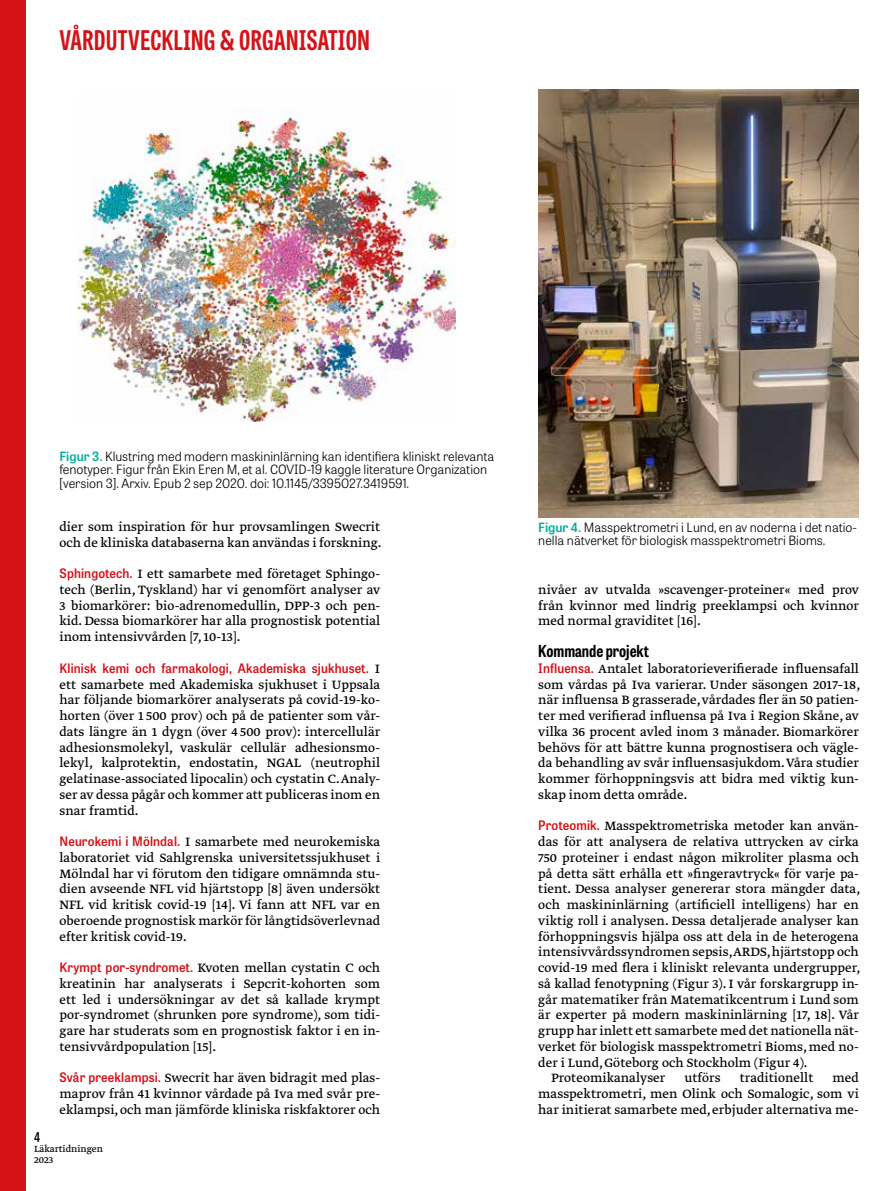
<style>
.page{position:relative;width:893px;height:1191px;background:#fff}
.page>*{position:absolute;margin:0;border:0;box-sizing:border-box;transform-origin:0 0}
.t1{font:700 27px "Tablet Gothic Compressed";letter-spacing:.02em;color:#d51317}
.t2{font:700 16.5px "Tablet Gothic Condensed";color:#000}
.t3{font:14.25px/15.8px "Greta Text Pro Regular Min";color:#000;text-align:justify}
.t4{font:600 13.5px "Tablet Gothic Condensed";color:#000}
.t5{font:600 13.05px "Tablet Gothic Narrow";letter-spacing:.01em;color:#d51317}
.t6{font:300 12.75px/13.5px "Tablet Gothic";color:#000}
.t7{font:10.5px/10.5px "Greta Text Pro";color:#000}
.s1{font-weight:600;color:#00aba0}
.s2{font-family:"Tablet Gothic Narrow";font-weight:600;font-size:13.05px;color:#d51317}
.s3{font-family:"Greta Text Pro Regular Min";font-weight:400;font-size:14.25px;color:#000}
</style>
<div class="page">
<div style="left:0;top:0;width:26px;height:1191px;background:#d51317"></div>
<img style="left:77px;top:111px;width:379px;height:310px">
<img style="left:538px;top:89px;width:321px;height:428px">
<h1 class="t1" style="left:60px;top:22px;width:312px">VÅRDUTVECKLING &amp; ORGANISATION</h1>
<p class="t6" style="left:60px;top:449px;width:436px"><span class="s1">Figur 3.</span> Klustring med modern maskininlärning kan identifiera kliniskt relevanta fenotyper. Figur från Ekin Eren M, et al. COVID-19 kaggle literature Organization [version 3]. Arxiv. Epub 2 sep 2020. doi: 10.1145/3395027.3419591.</p>
<p class="t3" style="left:60px;top:519px;width:324px">dier som inspiration för hur provsamlingen Swecrit och de kliniska databaserna kan användas i forskning.</p>
<p class="t3" style="left:60px;top:566px;width:322px"><span class="s2">Sphingotech.</span> I ett samarbete med företaget Sphingo&shy;tech (Berlin, Tyskland) har vi genomfört analyser av 3 biomarkörer: bio-adrenomedullin, DPP-3 och pen&shy;kid. Dessa biomarkörer har alla prognostisk potential inom intensivvården [7, 10-13].</p>
<p class="t5" style="left:60px;top:659px;width:322px">Klinisk kemi och farmakologi, Akademiska sjukhuset. <span class="s3">I</span></p>
<p class="t3" style="left:60px;top:677px;width:322px">ett samarbete med Akademiska sjukhuset i Uppsala har följande biomarkörer analyserats på covid-19-ko&shy;horten (över 1 500 prov) och på de patienter som vår&shy;dats längre än 1 dygn (över 4 500 prov): intercellulär adhesionsmolekyl, vaskulär cellulär adhesionsmo&shy;lekyl, kalprotektin, endostatin, NGAL (neutrophil gelatinase-associated lipocalin) och cystatin C. Analy&shy;ser av dessa pågår och kommer att publiceras inom en snar framtid.</p>
<p class="t3" style="left:60px;top:834px;width:322px"><span class="s2">Neurokemi i Mölndal.</span> I samarbete med neurokemiska laboratoriet vid Sahlgrenska universitetssjukhuset i Mölndal har vi förutom den tidigare omnämnda stu&shy;dien avseende NFL vid hjärtstopp [8] även undersökt NFL vid kritisk covid-19 [14]. Vi fann att NFL var en oberoende prognostisk markör för långtidsöverlevnad efter kritisk covid-19.</p>
<p class="t3" style="left:60px;top:960px;width:322px"><span class="s2">Krympt por-syndromet.</span> Kvoten mellan cystatin C och kreatinin har analyserats i Sepcrit-kohorten som ett led i undersökningar av det så kallade krympt por-syndromet (shrunken pore syndrome), som tidi&shy;gare har studerats som en prognostisk faktor i en in&shy;tensivvårdpopulation [15].</p>
<p class="t3" style="left:60px;top:1070px;width:322px"><span class="s2">Svår preeklampsi.</span> Swecrit har även bidragit med plas&shy;maprov från 41 kvinnor vårdade på Iva med svår pre&shy;eklampsi, och man jämförde kliniska riskfaktorer och</p>
<p class="t4" style="left:34px;top:1127px;width:8px">4</p>
<p class="t7" style="left:34px;top:1144px;width:70px">Läkartidningen<br>2023</p>
<p class="t6" style="left:538px;top:520px;width:320px"><span class="s1">Figur 4.</span> Masspektrometri i Lund, en av noderna i det natio&shy;nella nätverket för biologisk masspektrometri Bioms.</p>
<p class="t3" style="left:538px;top:582px;width:322px">nivåer av utvalda »scavenger-proteiner« med prov från kvinnor med lindrig preeklampsi och kvinnor med normal graviditet [16].</p>
<p class="t2" style="left:538px;top:639px;width:112px">Kommande projekt</p>
<p class="t3" style="left:538px;top:661px;width:324px"><span class="s2">Influensa.</span> Antalet laboratorieverifierade influensafall som vårdas på Iva varierar. Under säsongen 2017–18, när influensa B grasserade, vårdades fler än 50 patien&shy;ter med verifierad influensa på Iva i Region Skåne, av vilka 36 procent avled inom 3 månader. Biomarkörer behövs för att bättre kunna prognostisera och vägle&shy;da behandling av svår influensasjukdom. Våra studier kommer förhoppningsvis att bidra med viktig kun&shy;skap inom detta område.</p>
<p class="t3" style="left:538px;top:818px;width:322px"><span class="s2">Proteomik.</span> Masspektrometriska metoder kan använ-</p>
<p class="t3" style="left:538px;top:834px;width:322px">das för att analysera de relativa uttrycken av cirka</p>
<p class="t3" style="left:538px;top:850px;width:322px">750 proteiner i endast någon mikroliter plasma och</p>
<p class="t3" style="left:538px;top:866px;width:322px">på detta sätt erhålla ett »fingeravtryck« för varje pa-</p>
<p class="t3" style="left:538px;top:881px;width:324px">tient. Dessa analyser genererar stora mängder data,</p>
<p class="t3" style="left:538px;top:897px;width:322px">och maskininlärning (artificiell intelligens) har en</p>
<p class="t3" style="left:538px;top:913px;width:322px">viktig roll i analysen. Dessa detaljerade analyser kan</p>
<p class="t3" style="left:538px;top:929px;width:322px">förhoppningsvis hjälpa oss att dela in de heterogena</p>
<p class="t3" style="left:538px;top:944px;width:322px">intensivvårdssyndromen sepsis,ARDS, hjärtstopp och</p>
<p class="t3" style="left:538px;top:960px;width:324px">covid-19 med flera i kliniskt relevanta undergrupper,</p>
<p class="t3" style="left:538px;top:976px;width:322px">så kallad fenotypning (Figur 3). I vår forskargrupp in-</p>
<p class="t3" style="left:538px;top:992px;width:322px">går matematiker från Matematikcentrum i Lund som</p>
<p class="t3" style="left:538px;top:1007px;width:322px">är experter på modern maskininlärning [17, 18]. Vår</p>
<p class="t3" style="left:538px;top:1023px;width:322px">grupp har inlett ett samarbete med det nationella nät-</p>
<p class="t3" style="left:538px;top:1039px;width:322px">verket för biologisk masspektrometri Bioms, med no-</p>
<p class="t3" style="left:538px;top:1055px;width:271px">der i Lund, Göteborg och Stockholm (Figur 4).</p>
<p class="t3" style="left:551px;top:1070px;width:116px">Proteomikanalyser</p>
<p class="t3" style="left:684px;top:1070px;width:38px">utförs</p>
<p class="t3" style="left:740px;top:1070px;width:75px">traditionellt</p>
<p class="t3" style="left:538px;top:1070px;width:322px;text-indent:294px">med masspektrometri, men Olink och Somalogic, som vi har initierat samarbete med, erbjuder alternativa me-</p>
</div>
